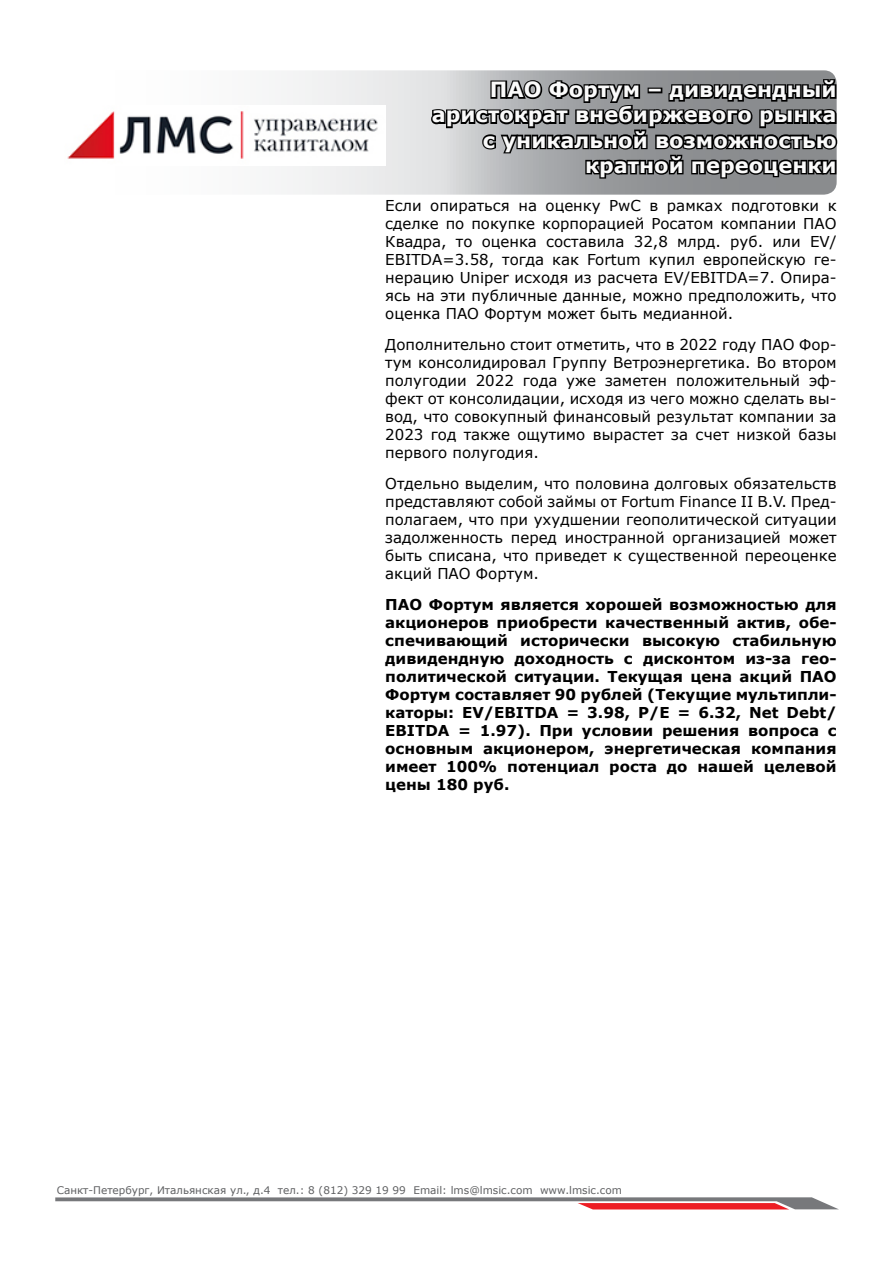
<style>
.page{position:relative;width:893px;height:1263px;background:#fff}
.page>*{position:absolute;margin:0;border:0;box-sizing:border-box;transform-origin:0 0}
.t1{font:700 21px/25.2px "Verdana";color:#fafafa;text-align:right}
.t2{font:15px/18px "Verdana";color:#000;text-align:justify}
.t3{font:700 15px/18px "Verdana";color:#000;text-align:justify}
.t4{font:10.5px "Verdana";color:#5f6062}
</style>
<div class="page">
<svg style="left:55px;top:1197px;width:783px;height:12px"></svg>
<svg style="left:281px;top:70px;width:556px;height:125px;background:#b7b9bb"></svg>
<svg style="left:67px;top:72px;width:771px;height:108px"></svg>
<h1 class="t1" style="left:432px;top:77px;width:406px">ПАО Фортум – дивидендный аристократ внебиржевого рынка с уникальной возможностью кратной переоценки</h1>
<p class="t2" style="left:385px;top:197px;width:453px">Если опираться на оценку PwC в рамках подготовки к сделке по покупке корпорацией Росатом компании ПАО Квадра, то оценка составила 32,8 млрд. руб. или EV/ EBITDA=3.58, тогда как Fortum купил европейскую ге&shy;нерацию Uniper исходя из расчета EV/EBITDA=7. Опира&shy;ясь на эти публичные данные, можно предположить, что оценка ПАО Фортум может быть медианной.</p>
<p class="t2" style="left:385px;top:335px;width:453px">Дополнительно стоит отметить, что в 2022 году ПАО Фор&shy;тум консолидировал Группу Ветроэнергетика. Во втором полугодии 2022 года уже заметен положительный эф&shy;фект от консолидации, исходя из чего можно сделать вы&shy;вод, что совокупный финансовый результат компании за 2023 год также ощутимо вырастет за счет низкой базы первого полугодия.</p>
<p class="t2" style="left:385px;top:474px;width:453px">Отдельно выделим, что половина долговых обязательств представляют собой займы от Fortum Finance II B.V. Пред&shy;полагаем, что при ухудшении геополитической ситуации задолженность перед иностранной организацией может быть списана, что приведет к существенной переоценке акций ПАО Фортум.</p>
<p class="t3" style="left:385px;top:595px;width:453px">ПАО Фортум является хорошей возможностью для акционеров приобрести качественный актив, обе&shy;спечивающий исторически высокую стабильную дивидендную доходность с дисконтом из-за гео&shy;политической ситуации. Текущая цена акций ПАО Фортум составляет 90 рублей (Текущие мультипли&shy;каторы: EV/EBITDA = 3.98, P/E = 6.32, Net Debt/ EBITDA = 1.97). При условии решения вопроса с основным акционером, энергетическая компания имеет 100% потенциал роста до нашей целевой цены 180 руб.</p>
<p class="t4" style="left:57px;top:1183px;width:567px">Санкт-Петербург, Итальянская ул., д.4 тел.: 8 (812) 329 19 99 Email: lms@lmsic.com www.lmsic.com</p>
</div>
